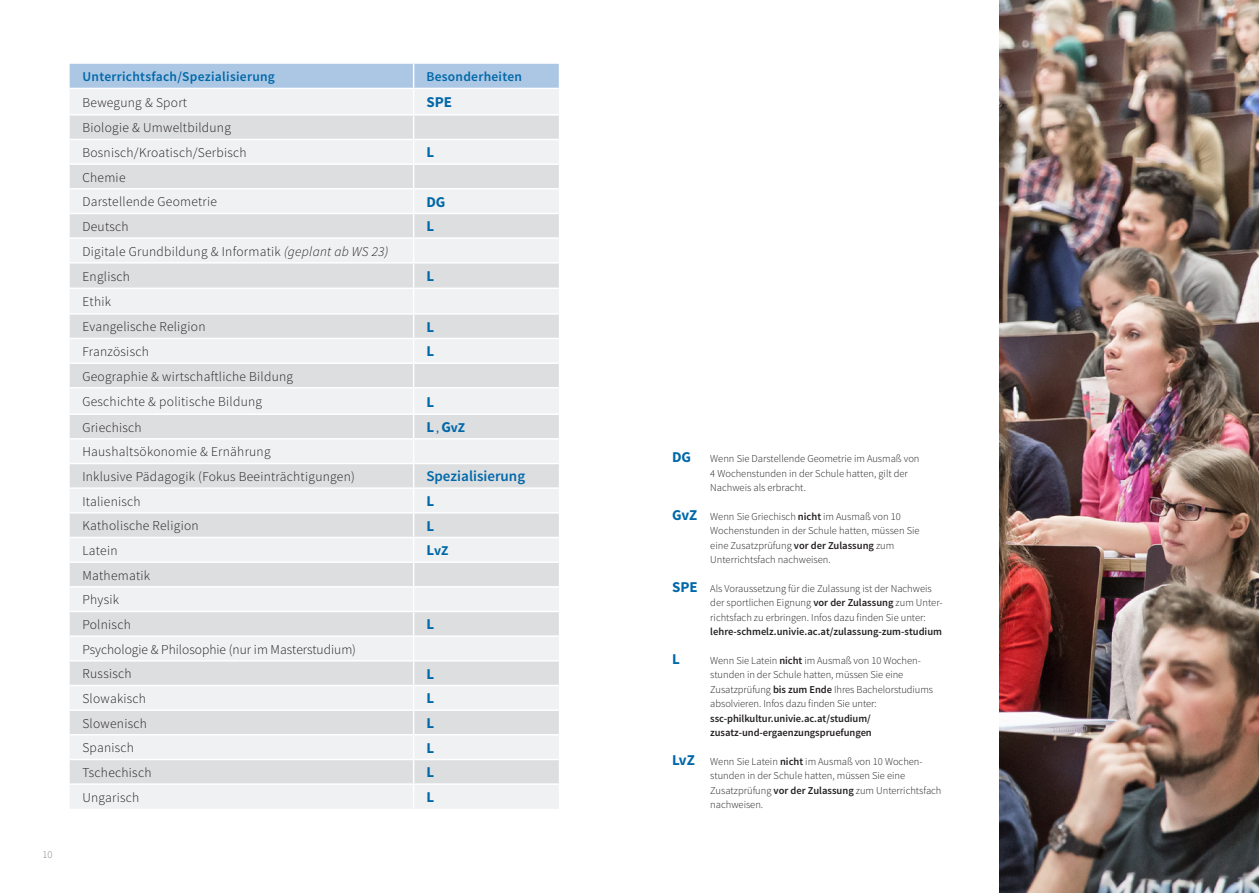
<style>
.page{position:relative;width:1259px;height:893px;background:#fff}
.page>*{position:absolute;margin:0;border:0;box-sizing:border-box;transform-origin:0 0}
.t1{font:700 15px "Source Sans Pro";color:#0068a9}
.t2{font:600 15px "Source Sans Pro";color:#0068a9}
.t3{font:300 13.5px/24.6px "Source Sans Pro";letter-spacing:.02em;color:#231f20}
.t4{font:300 13.5px/24.6px "Source Sans Pro";color:#231f20}
.t5{font:600 13.5px "Source Sans Pro";letter-spacing:.02em;color:#0068a9}
.t6{font:700 13.5px "Source Sans Pro";color:#0068a9}
.t7{font:300 10.5px/14.4px "Source Sans Pro";color:#231f20}
.t8{font:600 10.5px/14.4px "Source Sans Pro";letter-spacing:-.005em;color:#231f20}
.t9{font:300 10.5px "Source Sans Pro";color:#808285}
.s1{font-style:italic}
.s2{font-weight:600;font-size:10.5px}
.s3{font-size:13.5px}
.s4{font-size:15px}
.s5{font-weight:700;font-size:15px;color:#0068a9}
.s6{font-weight:600}
</style>
<div class="page">
<svg style="left:70px;top:64px;width:489px;height:745px"></svg>
<img style="left:999px;top:0;width:260px;height:893px">
<p class="t9" style="left:43px;top:848px;width:12px">10</p>
<p class="t5" style="left:82px;top:68px;width:194px">Unterrichtsfach/Spezialisierung</p>
<p class="t5" style="left:426px;top:68px;width:97px">Besonderheiten</p>
<p class="t3" style="left:82px;top:90px;width:106px">Bewegung &amp; Sport</p>
<h1 class="t1" style="left:426px;top:93px;width:27px">SPE</h1>
<p class="t3" style="left:82px;top:115px;width:166px">Biologie &amp; Umweltbildung<br>Bosnisch/Kroatisch/Serbisch</p>
<h1 class="t1" style="left:426px;top:143px;width:9px">L</h1>
<p class="t3" style="left:82px;top:165px;width:136px">Chemie<br>Darstellende Geometrie</p>
<h1 class="t1" style="left:426px;top:192px;width:21px">DG</h1>
<p class="t3" style="left:82px;top:214px;width:48px">Deutsch</p>
<h1 class="t1" style="left:426px;top:217px;width:9px">L</h1>
<p class="t3" style="left:82px;top:239px;width:307px;line-height:25px">Digitale Grundbildung &amp; Informatik <span class="s1">(geplant ab WS 23)<br></span>Englisch</p>
<h1 class="t1" style="left:426px;top:267px;width:9px">L</h1>
<p class="t3" style="left:82px;top:289px;width:125px;line-height:25px">Ethik<br>Evangelische Religion</p>
<h1 class="t1" style="left:426px;top:317px;width:9px">L</h1>
<p class="t3" style="left:82px;top:339px;width:68px">Französisch</p>
<h1 class="t1" style="left:426px;top:342px;width:9px">L</h1>
<p class="t3" style="left:82px;top:363px;width:212px;line-height:25.5px">Geographie &amp; wirtschaftliche Bildung<br>Geschichte &amp; politische Bildung</p>
<h1 class="t1" style="left:426px;top:392px;width:9px">L</h1>
<p class="t3" style="left:82px;top:415px;width:61px">Griechisch</p>
<h1 class="t1" style="left:426px;top:417px;width:40px">L <span class="s2">,</span> G<span class="s3">vZ</span></h1>
<p class="t3" style="left:82px;top:439px;width:274px">Haushaltsökonomie &amp; Ernährung<br>Inklusive Pädagogik (Fokus Beeinträchtigungen)</p>
<h1 class="t2" style="left:426px;top:467px;width:100px">Spezialisierung</h1>
<p class="t3" style="left:82px;top:489px;width:60px">Italienisch</p>
<h1 class="t1" style="left:426px;top:491px;width:9px">L</h1>
<p class="t3" style="left:82px;top:513px;width:118px">Katholische Religion</p>
<h1 class="t1" style="left:426px;top:516px;width:9px">L</h1>
<p class="t3" style="left:82px;top:538px;width:37px">Latein</p>
<p class="t6" style="left:426px;top:542px;width:23px"><span class="s4">L</span>vZ</p>
<p class="t3" style="left:82px;top:563px;width:69px">Mathematik<br>Physik<br>Polnisch</p>
<h1 class="t1" style="left:426px;top:615px;width:9px">L</h1>
<p class="t4" style="left:82px;top:637px;width:275px">Psychologie &amp; Philosophie (nur im Masterstudium)<br>Russisch</p>
<h1 class="t1" style="left:426px;top:664px;width:9px">L</h1>
<p class="t3" style="left:82px;top:686px;width:65px">Slowakisch</p>
<h1 class="t1" style="left:426px;top:689px;width:9px">L</h1>
<p class="t3" style="left:82px;top:711px;width:66px">Slowenisch</p>
<h1 class="t1" style="left:426px;top:713px;width:9px">L</h1>
<p class="t3" style="left:82px;top:735px;width:53px">Spanisch</p>
<h1 class="t1" style="left:426px;top:738px;width:9px">L</h1>
<p class="t3" style="left:82px;top:760px;width:71px">Tschechisch</p>
<h1 class="t1" style="left:426px;top:763px;width:9px">L</h1>
<p class="t3" style="left:82px;top:785px;width:58px">Ungarisch</p>
<h1 class="t1" style="left:426px;top:787px;width:9px">L</h1>
<h1 class="t1" style="left:672px;top:448px;width:21px">DG</h1>
<p class="t7" style="left:710px;top:452px;width:211px">Wenn Sie Darstellende Geometrie im Ausmaß von<br>4 Wochenstunden in der Schule hatten, gilt der<br>Nachweis als erbracht.</p>
<p class="t7" style="left:710px;top:509px;width:211px;text-indent:-38px"><span class="s5">GvZ</span> Wenn Sie Griechisch <span class="s6">nicht</span> im Ausmaß von 10<br>Wochenstunden in der Schule hatten, müssen Sie eine Zusatzprüfung <span class="s6">vor der Zulassung</span> zum Unterrichtsfach nachweisen.</p>
<p class="t7" style="left:710px;top:581px;width:234px;text-indent:-38px"><span class="s5">SPE</span> Als Voraussetzung für die Zulassung ist der Nachweis der sportlichen Eignung <span class="s6">vor der Zulassung</span> zum Unter&shy;richtsfach zu erbringen. Infos dazu finden Sie unter:</p>
<p class="t8" style="left:710px;top:625px;width:233px">lehre-schmelz.univie.ac.at/zulassung-zum-studium</p>
<h1 class="t1" style="left:672px;top:649px;width:9px">L</h1>
<p class="t7" style="left:710px;top:653px;width:224px">Wenn Sie Latein <span class="s6">nicht</span> im Ausmaß von 10 Wochen&shy;stunden in der Schule hatten, müssen Sie eine Zusatzprüfung <span class="s6">bis zum Ende</span> Ihres Bachelorstudiums absolvieren. Infos dazu finden Sie unter:</p>
<p class="t8" style="left:710px;top:711px;width:163px">ssc-philkultur.univie.ac.at/studium/ zusatz-und-ergaenzungspruefungen</p>
<p class="t7" style="left:710px;top:754px;width:233px;text-indent:-38px"><span class="s5">LvZ</span> Wenn Sie Latein <span class="s6">nicht</span> im Ausmaß von 10 Wochen&shy;stunden in der Schule hatten, müssen Sie eine Zusatzprüfung <span class="s6">vor der Zulassung</span> zum Unterrichtsfach nachweisen.</p>
</div>
